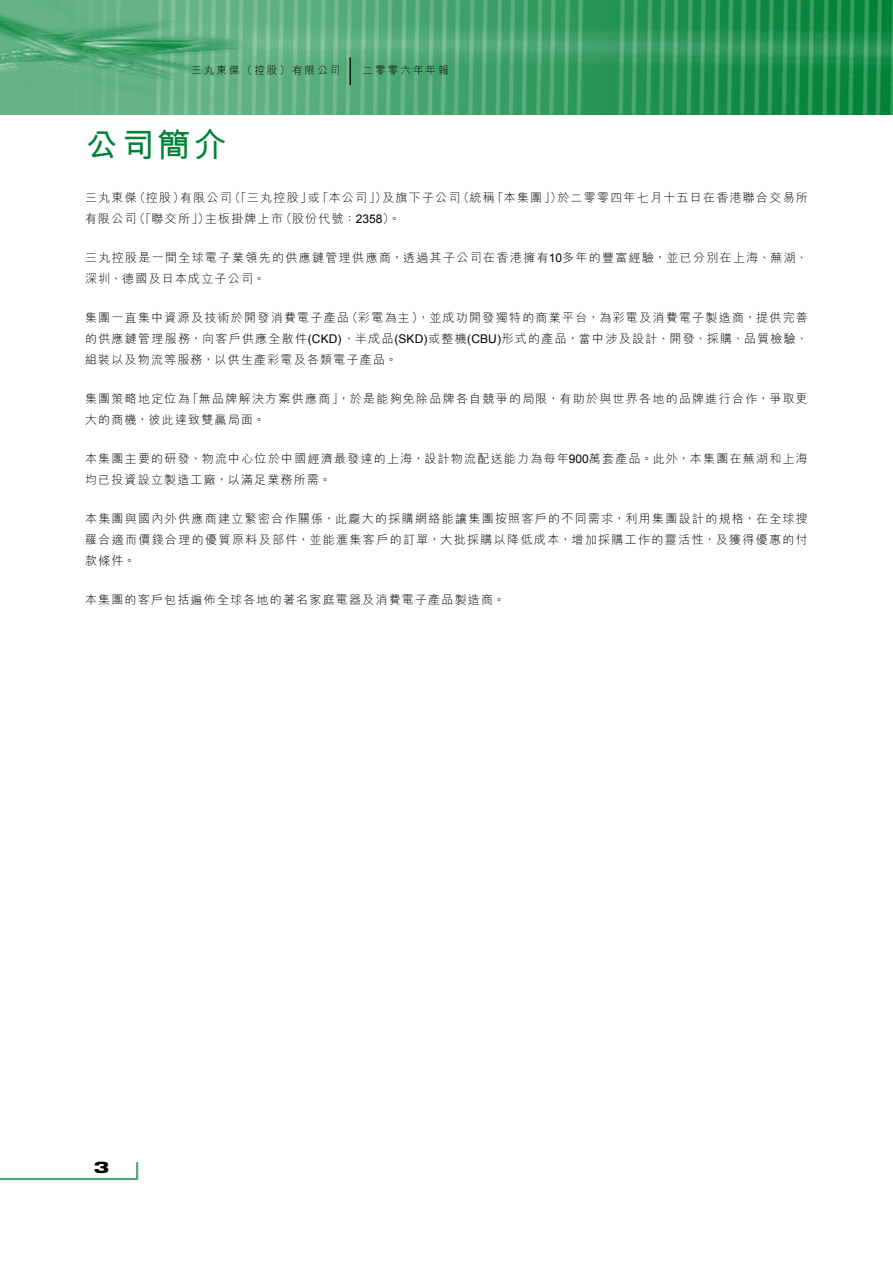
<style>
.page{position:relative;width:893px;height:1263px;background:#fff}
.page>*{position:absolute;margin:0;border:0;box-sizing:border-box;transform-origin:0 0}
.t1{font:700 33px "M Hei HK";color:#008236}
.t2{font:300 12px/21px "M Hei HK";letter-spacing:.105em;color:#000}
.t3{font:300 10.5px "M Hei HK";letter-spacing:.2em;color:#000}
.s1{font-family:"Arial";font-weight:400}
</style>
<div class="page">
<img style="left:0;top:0;width:893px;height:115px">
<svg style="left:350px;top:57px;width:1px;height:28px"></svg>
<svg style="left:0;top:1162px;width:139px;height:19px"></svg>
<p class="t3" style="left:191px;top:63px;width:151px">三丸東傑（控股）有限公司</p>
<p class="t3" style="left:363px;top:63px;width:88px">二零零六年年報</p>
<h1 class="t1" style="left:85px;top:121px;width:143px">公司簡介</h1>
<p class="t2" style="left:85px;top:187px;width:724px">三丸東傑（控股）有限公司（「三丸控股」或「本公司」）及旗下子公司（統稱「本集團」）於二零零四年七月十五日在香港聯合交易所有限公司（「聯交所」）主板掛牌上市（股份代號：<span class="s1">2358</span>）。</p>
<p class="t2" style="left:85px;top:247px;width:724px">三丸控股是一間全球電子業領先的供應鏈管理供應商，透過其子公司在香港擁有<span class="s1">10</span>多年的豐富經驗，並已分別在上海、蕪湖、深圳、德國及日本成立子公司。</p>
<p class="t2" style="left:85px;top:307px;width:724px;text-align:justify">集團一直集中資源及技術於開發消費電子產品（彩電為主），並成功開發獨特的商業平台，為彩電及消費電子製造商，提供完善的供應鏈管理服務，向客戶供應全散件<span class="s1">(CKD)</span>、半成品<span class="s1">(SKD)</span>或整機<span class="s1">(CBU)</span>形式的產品，當中涉及設計、開發、採購、品質檢驗、組裝以及物流等服務，以供生產彩電及各類電子產品。</p>
<p class="t2" style="left:85px;top:388px;width:724px">集團策略地定位為「無品牌解決方案供應商」，於是能夠免除品牌各自競爭的局限，有助於與世界各地的品牌進行合作，爭取更大的商機，彼此達致雙贏局面。</p>
<p class="t2" style="left:85px;top:448px;width:724px">本集團主要的研發、物流中心位於中國經濟最發達的上海，設計物流配送能力為每年<span class="s1">900</span>萬套產品。此外，本集團在蕪湖和上海均已投資設立製造工廠，以滿足業務所需。</p>
<p class="t2" style="left:85px;top:508px;width:724px;text-align:justify">本集團與國內外供應商建立緊密合作關係，此龐大的採購網絡能讓集團按照客戶的不同需求，利用集團設計的規格，在全球搜羅合適而價錢合理的優質原料及部件，並能滙集客戶的訂單，大批採購以降低成本，增加採購工作的靈活性，及獲得優惠的付款條件。</p>
<p class="t2" style="left:85px;top:589px;width:421px">本集團的客戶包括遍佈全球各地的著名家庭電器及消費電子產品製造商。</p>
</div>
